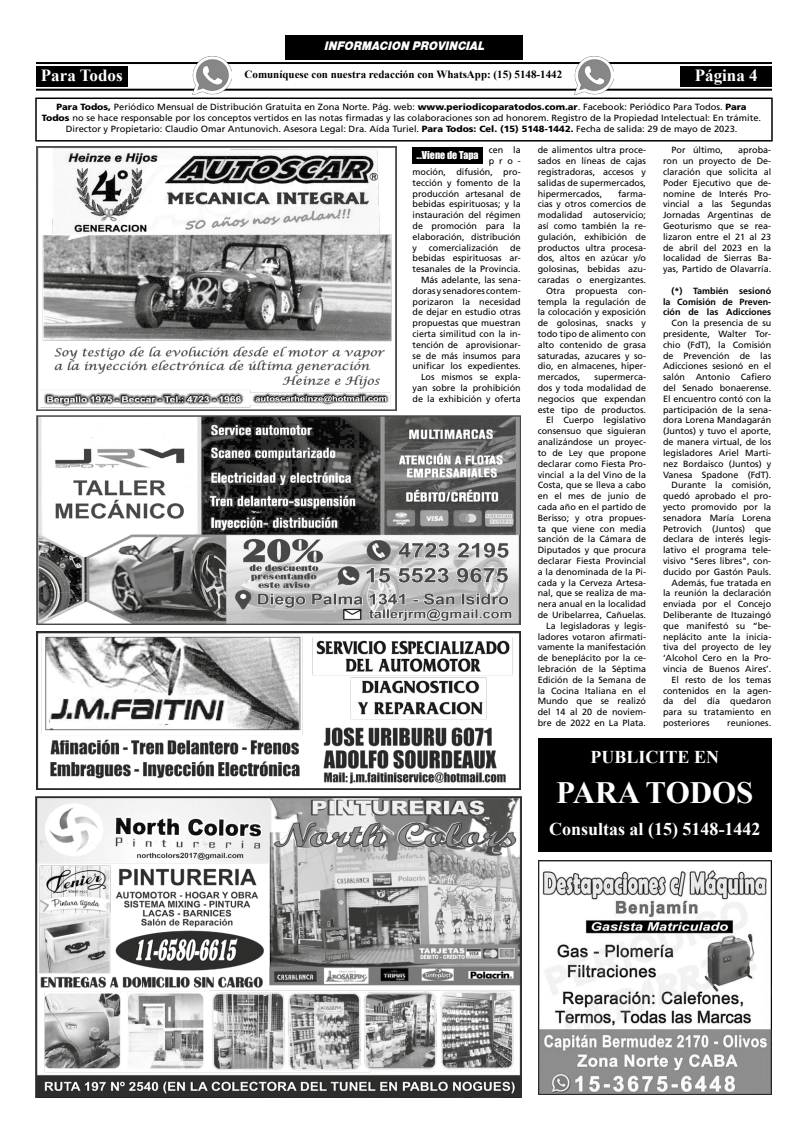
<style>
.page{position:relative;width:808px;height:1134px;background:#fff}
.page>*{position:absolute;margin:0;border:0;box-sizing:border-box;transform-origin:0 0}
.t1{font:700 31px "Times New Roman";color:#fff}
.t2{font:700 18px "Times New Roman";color:#fff}
.t3{font:700 17px "Times New Roman";color:#fff}
.t4{font:800 12.8px "Helvetica Obl";color:#fff;scale:.92 1}
.t5{font:700 11px "Times New Roman";color:#000}
.t6{font:10px "Impact";color:#fff}
.t7{font:9px/10.8px "Frutiger LT Std";color:#000;text-align:right}
.t8{font:9px/10.8px "Frutiger LT Std";color:#000;text-align:center;scale:1.04 1}
.t9{font:700 9px/10.8px "Frutiger LT Std";color:#000;text-align:justify}
.s1{font-weight:900}
</style>
<div class="page">
<div style="left:35px;top:98px;width:738px;height:44px;border:2px solid #000"></div>
<div style="left:412px;top:147px;width:71px;height:17px;background:#000"></div>
<img style="left:36px;top:631px;width:485px;height:158px">
<img style="left:36px;top:147px;width:361px;height:263px">
<img style="left:36px;top:416px;width:485px;height:208px">
<div style="left:285px;top:36px;width:238px;height:24px;background:#000"></div>
<hr style="left:36px;top:62px;width:736px;height:2px;background:#000">
<hr style="left:36px;top:89px;width:736px;height:2px;background:#000">
<div style="left:36px;top:66px;width:92px;height:21px;background:#000"></div>
<div style="left:680px;top:66px;width:92px;height:21px;background:#000"></div>
<img style="left:193px;top:56px;width:39px;height:39px">
<img style="left:575px;top:56px;width:38px;height:39px">
<img style="left:36px;top:797px;width:485px;height:301px">
<img style="left:538px;top:860px;width:234px;height:234px">
<div style="left:538px;top:738px;width:234px;height:114px;background:#000"></div>
<h3 class="t4" style="left:324px;top:38px;width:175px">INFORMACION PROVINCIAL</h3>
<h3 class="t3" style="left:41px;top:64px;width:83px">Para Todos</h3>
<p class="t5" style="left:245px;top:67px;width:319px">Comuníquese con nuestra redacción con WhatsApp: (15) 5148-1442</p>
<h3 class="t3" style="left:695px;top:63px;width:64px">Página 4</h3>
<p class="t8" style="left:42px;top:102px;width:693px"><span class="s1">Para Todos,</span> Periódico Mensual de Distribución Gratuita en Zona Norte. Pág. web: <span class="s1">www.periodicoparatodos.com.ar</span>. Facebook: Periódico Para Todos. <span class="s1">Para<br>Todos</span> no se hace responsable por los conceptos vertidos en las notas firmadas y las colaboraciones son ad honorem. Registro de la Propiedad Intelectual: En trámite.<br>Director y Propietario: Claudio Omar Antunovich. Asesora Legal: Dra. Aída Turiel. <span class="s1">Para Todos: Cel. (15) 5148-1442.</span> Fecha de salida: 29 de mayo de 2023.</p>
<p class="t6" style="left:416px;top:147px;width:64px">...Viene de Tapa</p>
<p class="t7" style="left:489px;top:145px;width:33px">cen la</p>
<p class="t7" style="left:489px;top:156px;width:33px">pro-</p>
<p class="t7" style="left:412px;top:167px;width:110px">moción, difusión, pro-</p>
<p class="t7" style="left:412px;top:177px;width:110px">tección y fomento de la</p>
<p class="t7" style="left:412px;top:188px;width:110px">producción artesanal de</p>
<p class="t7" style="left:412px;top:199px;width:110px">bebidas espirituosas; y la</p>
<p class="t7" style="left:412px;top:210px;width:110px">instauración del régimen</p>
<p class="t7" style="left:412px;top:221px;width:110px">de promoción para la</p>
<p class="t7" style="left:412px;top:231px;width:110px">elaboración, distribución</p>
<p class="t7" style="left:412px;top:242px;width:6px">y</p>
<p class="t7" style="left:429px;top:242px;width:71px">comercialización</p>
<p class="t7" style="left:538px;top:145px;width:110px;text-align:justify">de alimentos ultra proce&shy;sados en líneas de cajas registradoras, accesos y salidas de supermercados, hipermercados,</p>
<p class="t7" style="left:663px;top:145px;width:110px;text-align:justify;text-indent:75px">aproba&shy;ron un proyecto de De&shy;claración que solicita al Poder Ejecutivo que de&shy;nomine de Interés Pro&shy;vincial a las Segundas Jornadas Argentinas de Geoturismo que se rea&shy;lizaron entre el 21 al 23 de abril del 2023 en la localidad de Sierras Ba&shy;yas, Partido de Olavarría.</p>
<p class="t9" style="left:663px;top:285px;width:110px;text-indent:9px">(*) También sesionó la Comisión de Preven&shy;ción de las Adicciones</p>
<p class="t7" style="left:671px;top:318px;width:101px">Con la presencia de su</p>
<p class="t7" style="left:663px;top:329px;width:110px">presidente, Walter Tor-</p>
<p class="t7" style="left:663px;top:339px;width:110px">chio (FdT), la Comisión</p>
<p class="t7" style="left:663px;top:350px;width:110px">de Prevención de las</p>
<p class="t7" style="left:663px;top:361px;width:110px">Adicciones sesionó en el</p>
<p class="t7" style="left:663px;top:372px;width:110px">salón Antonio Cafiero</p>
<p class="t7" style="left:663px;top:383px;width:110px">del Senado bonaerense.</p>
<p class="t7" style="left:663px;top:393px;width:110px">El encuentro contó con la</p>
<p class="t7" style="left:663px;top:404px;width:110px">participación de la sena-</p>
<p class="t7" style="left:663px;top:415px;width:110px">dora Lorena Mandagarán</p>
<p class="t7" style="left:663px;top:426px;width:110px">(Juntos) y tuvo el aporte,</p>
<p class="t7" style="left:663px;top:437px;width:110px">de manera virtual, de los</p>
<p class="t7" style="left:663px;top:447px;width:110px">legisladores Ariel Marti-</p>
<p class="t7" style="left:663px;top:458px;width:110px">nez Bordaisco (Juntos) y</p>
<p class="t7" style="left:663px;top:469px;width:110px">Vanesa Spadone (FdT).</p>
<p class="t7" style="left:671px;top:480px;width:101px">Durante la comisión,</p>
<p class="t7" style="left:663px;top:491px;width:110px">quedó aprobado el pro-</p>
<p class="t7" style="left:663px;top:501px;width:110px">yecto promovido por la</p>
<p class="t7" style="left:663px;top:512px;width:110px">senadora María Lorena</p>
<p class="t7" style="left:663px;top:523px;width:110px">Petrovich (Juntos) que</p>
<p class="t7" style="left:663px;top:534px;width:110px">declara de interés legis-</p>
<p class="t7" style="left:663px;top:545px;width:110px">lativo el programa tele-</p>
<p class="t7" style="left:663px;top:555px;width:110px">visivo "Seres libres", con-</p>
<p class="t7" style="left:663px;top:566px;width:110px">ducido por Gastón Pauls.</p>
<p class="t7" style="left:671px;top:577px;width:101px">Además, fue tratada en</p>
<p class="t7" style="left:663px;top:588px;width:110px">la reunión la declaración</p>
<p class="t7" style="left:663px;top:599px;width:110px">enviada por el Concejo</p>
<p class="t7" style="left:663px;top:609px;width:110px">Deliberante de Ituzaingó</p>
<p class="t7" style="left:663px;top:620px;width:110px">que manifestó su “be-</p>
<p class="t7" style="left:663px;top:631px;width:110px">neplácito ante la inicia-</p>
<p class="t7" style="left:663px;top:642px;width:110px">tiva del proyecto de ley</p>
<p class="t7" style="left:663px;top:653px;width:110px">‘Alcohol Cero en la Pro-</p>
<p class="t7" style="left:663px;top:663px;width:110px">vincia de Buenos Aires’.</p>
<p class="t7" style="left:671px;top:674px;width:101px">El resto de los temas</p>
<p class="t7" style="left:663px;top:685px;width:110px">contenidos en la agen-</p>
<p class="t7" style="left:663px;top:696px;width:110px">da del día quedaron</p>
<p class="t7" style="left:663px;top:707px;width:110px">para su tratamiento en</p>
<p class="t7" style="left:663px;top:717px;width:48px">posteriores</p>
<p class="t7" style="left:727px;top:717px;width:46px">reuniones.</p>
<h2 class="t2" style="left:591px;top:744px;width:130px">PUBLICITE EN</h2>
<h1 class="t1" style="left:556px;top:770px;width:199px">PARA TODOS</h1>
<h2 class="t2" style="left:549px;top:815px;width:213px">Consultas al (15) 5148-1442</h2>
<p class="t7" style="left:671px;top:145px;width:53px">Por último,</p>
<p class="t7" style="left:618px;top:188px;width:30px">farma-</p>
<p class="t7" style="left:538px;top:199px;width:110px">cias y otros comercios de</p>
<p class="t7" style="left:538px;top:210px;width:110px">modalidad autoservicio;</p>
<p class="t7" style="left:538px;top:221px;width:110px">así como también la re-</p>
<p class="t7" style="left:538px;top:231px;width:110px">gulación, exhibición de</p>
<p class="t7" style="left:538px;top:242px;width:110px">productos ultra procesa-</p>
<p class="t7" style="left:538px;top:253px;width:110px">dos, altos en azúcar y/o</p>
<p class="t7" style="left:538px;top:264px;width:110px">golosinas, bebidas azu-</p>
<p class="t7" style="left:538px;top:275px;width:110px">caradas o energizantes.</p>
<p class="t7" style="left:546px;top:285px;width:101px">Otra propuesta con-</p>
<p class="t7" style="left:538px;top:296px;width:110px">templa la regulación de</p>
<p class="t7" style="left:538px;top:307px;width:110px">la colocación y exposición</p>
<p class="t7" style="left:538px;top:318px;width:110px">de golosinas, snacks y</p>
<p class="t7" style="left:538px;top:329px;width:110px">todo tipo de alimento con</p>
<p class="t7" style="left:538px;top:339px;width:110px">alto contenido de grasa</p>
<p class="t7" style="left:538px;top:350px;width:110px">saturadas, azucares y so-</p>
<p class="t7" style="left:538px;top:361px;width:110px">dio, en almacenes, hiper-</p>
<p class="t7" style="left:538px;top:372px;width:44px">mercados,</p>
<p class="t7" style="left:412px;top:242px;width:110px">de<br>bebidas espirituosas ar&shy;tesanales de la Provincia.<br>Más adelante, las sena&shy;doras y senadores contem&shy;porizaron la necesidad de dejar en estudio otras propuestas que muestran cierta similitud con la in&shy;tención de aprovisionar&shy;se de más insumos para unificar los expedientes.<br>Los mismos se expla&shy;yan sobre la prohibición de la exhibición y oferta</p>
<p class="t7" style="left:538px;top:372px;width:110px">supermerca-<br>dos y toda modalidad de negocios que expendan este tipo de productos.<br>El Cuerpo legislativo consensuo que siguieran analizándose un proyec&shy;to de Ley que propone declarar como Fiesta Pro&shy;vincial a la del Vino de la<br>Costa, que se lleva a cabo en el mes de junio de cada año en el partido de<br>Berisso; y otra propues&shy;ta que viene con media sanción de la Cámara de<br>Diputados y que procura declarar Fiesta Provincial a la denominada de la Pi&shy;cada y la Cerveza Artesa&shy;nal, que se realiza de ma&shy;nera anual en la localidad de Uribelarrea, Cañuelas.<br>La legisladoras y legis&shy;ladores votaron afirmati&shy;vamente la manifestación de beneplácito por la ce&shy;lebración de la Séptima<br>Edición de la Semana de la Cocina Italiana en el<br>Mundo que se realizó del 14 al 20 de noviem&shy;bre de 2022 en La Plata.</p>
</div>
